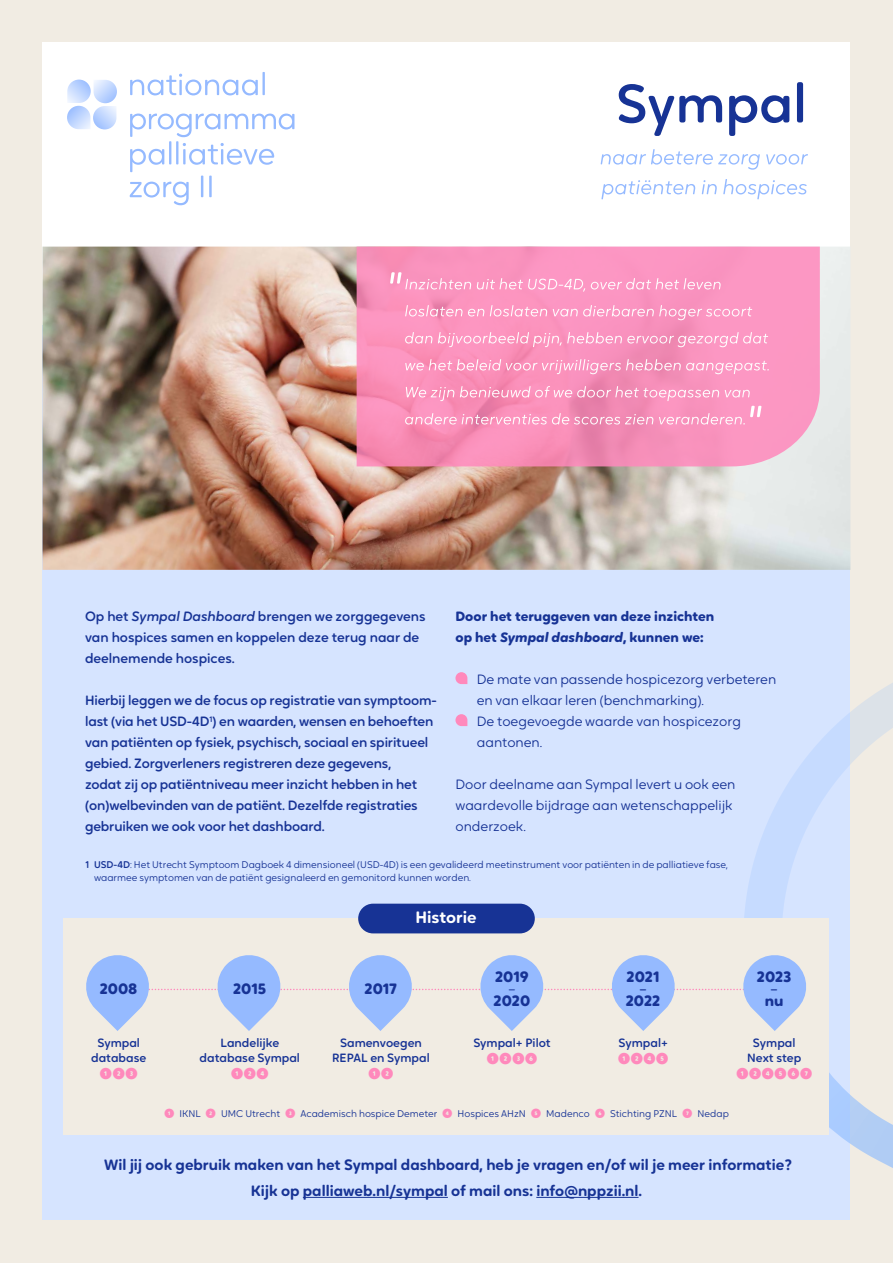
<style>
.page{position:relative;width:893px;height:1263px;background:#f1ece3}
.page>*{position:absolute;margin:0;border:0;box-sizing:border-box;transform-origin:0 0}
.t1{font:600 16.5px "Oktah Round";color:#fff}
.t2{font:600 15px/25.5px "Oktah Round";color:#173395;text-align:center}
.t3{font:700 15px "Oktah Round";color:#173395}
.t4{font:15px "Oktah Round";color:#173395}
.t5{font:15px "Oktah Round";color:#173395}
.t6{font:500 13.5px/21px "Oktah Round";letter-spacing:-.01em;color:#173395}
.t7{font:13.5px/21px "Oktah Round";color:#173395}
.t8{font:700 13.5px/21px "Oktah Round";color:#173395}
.t9{font:700 12.75px "Oktah Round";color:#ff89bc}
.t10{font:500 12px/15px "Oktah Round";color:#173395;text-align:center}
.t11{font:9.75px/13.5px "Oktah Round";color:#173395}
.s1{font-style:italic}
.s2{font-weight:500}
.s3{font-weight:700;font-size:10.5px;color:#ff89bc}
</style>
<div class="page">
<div style="left:43px;top:43px;width:807px;height:1177px;background:#fff"></div>
<div style="left:43px;top:325px;width:807px;height:895px;background:#d6e4ff"></div>
<img style="left:43px;top:247px;width:807px;height:323px">
<svg style="left:744px;top:683px;width:149px;height:485px"></svg>
<svg style="left:455px;top:672px;width:12px;height:12px"></svg>
<svg style="left:455px;top:714px;width:12px;height:12px"></svg>
<svg style="left:67px;top:80px;width:50px;height:49px"></svg>
<svg style="left:130px;top:72px;width:135px;height:23px"></svg>
<svg style="left:130px;top:114px;width:164px;height:91px"></svg>
<svg style="left:357px;top:247px;width:463px;height:219px;background:#f893bd"></svg>
<svg style="left:618px;top:82px;width:185px;height:54px"></svg>
<svg style="left:601px;top:179px;width:206px;height:20px"></svg>
<svg style="left:601px;top:149px;width:207px;height:21px"></svg>
<div style="left:64px;top:918px;width:765px;height:217px;background:#f1ece3"></div>
<div style="left:358px;top:904px;width:177px;height:29px;background:#173395;border-radius:15px"></div>
<svg style="left:86px;top:955px;width:720px;height:76px"></svg>
<hr style="left:303px;top:1197px;width:145px;height:1px;background:#173395">
<hr style="left:536px;top:1197px;width:103px;height:1px;background:#173395">
<svg style="left:405px;top:386px;width:357px;height:39px;background:#f79bc0"></svg>
<svg style="left:405px;top:359px;width:364px;height:15px;background:#f9a2c5"></svg>
<svg style="left:405px;top:332px;width:363px;height:15px;background:#faa3c7"></svg>
<svg style="left:405px;top:305px;width:347px;height:15px;background:#fba3c8"></svg>
<svg style="left:390px;top:272px;width:331px;height:20px;background:#fba1c7"></svg>
<p class="t8" style="left:455px;top:605px;width:260px">Door het teruggeven van deze inzichten op het <span class="s1">Sympal dashboard</span>, kunnen we:</p>
<p class="t7" style="left:477px;top:668px;width:301px">De mate van passende hospicezorg verbeteren en van elkaar leren (benchmarking).<br>De toegevoegde waarde van hospicezorg aantonen.</p>
<p class="t7" style="left:455px;top:773px;width:281px">Door deelname aan Sympal levert u ook een waardevolle bijdrage aan wetenschappelijk onderzoek.</p>
<p class="t6" style="left:85px;top:605px;width:342px">Op het <span class="s1">Sympal Dashboard</span> brengen we zorggegevens van hospices samen en koppelen deze terug naar de deelnemende hospices.</p>
<p class="t6" style="left:85px;top:689px;width:353px">Hierbij leggen we de focus op registratie van symptoom&shy;last (via het USD-4D<sup>1</sup>) en waarden, wensen en behoeften van patiënten op fysiek, psychisch, sociaal en spiritueel gebied. Zorgverleners registreren deze gegevens,<br>zodat zij op patiëntniveau meer inzicht hebben in het (on)welbevinden van de patiënt. Dezelfde registraties gebruiken we ook voor het dashboard.</p>
<p class="t11" style="left:94px;top:857px;width:635px;text-indent:-9px"><span class="s2">1 USD-4D</span>: Het Utrecht Symptoom Dagboek 4 dimensioneel (USD-4D) is een gevalideerd meetinstrument voor patiënten in de palliatieve fase, waarmee symptomen van de patiënt gesignaleerd en gemonitord kunnen worden.</p>
<p class="t1" style="left:415px;top:905px;width:63px">Historie</p>
<p class="t3" style="left:100px;top:977px;width:39px">2008</p>
<p class="t3" style="left:233px;top:977px;width:35px">2015</p>
<p class="t3" style="left:365px;top:977px;width:34px">2017</p>
<p class="t3" style="left:495px;top:965px;width:35px">2019</p>
<p class="t5" style="left:508px;top:978px;width:9px">–</p>
<p class="t3" style="left:494px;top:989px;width:38px">2020</p>
<p class="t3" style="left:627px;top:965px;width:35px">2021</p>
<p class="t4" style="left:639px;top:978px;width:9px">–</p>
<p class="t3" style="left:626px;top:989px;width:36px">2022</p>
<p class="t3" style="left:757px;top:965px;width:36px">2023</p>
<p class="t4" style="left:771px;top:978px;width:9px">–</p>
<p class="t3" style="left:765px;top:989px;width:20px">nu</p>
<p class="t10" style="left:91px;top:1034px;width:57px">Sympal database</p>
<p class="t9" style="left:100px;top:1064px;width:40px">❶❷❸</p>
<p class="t10" style="left:200px;top:1034px;width:102px">Landelijke database Sympal</p>
<p class="t9" style="left:231px;top:1064px;width:40px">❶❷❹</p>
<p class="t10" style="left:332px;top:1034px;width:99px">Samenvoegen<br>REPAL en Sympal</p>
<p class="t9" style="left:368px;top:1064px;width:27px">❶❷</p>
<p class="t10" style="left:473px;top:1034px;width:79px">Sympal+ Pilot</p>
<p class="t9" style="left:487px;top:1049px;width:52px">❶❷❸❻</p>
<p class="t10" style="left:618px;top:1034px;width:51px">Sympal+</p>
<p class="t9" style="left:618px;top:1049px;width:52px">❶❷❹❺</p>
<p class="t10" style="left:747px;top:1034px;width:56px">Sympal<br>Next step</p>
<p class="t9" style="left:736px;top:1064px;width:78px">❶❷❹❺❻❼</p>
<p class="t11" style="left:164px;top:1106px;width:566px"><span class="s3">❶</span> IKNL <span class="s3">❷</span> UMC Utrecht <span class="s3">❸</span> Academisch hospice Demeter <span class="s3">❹</span> Hospices AHzN <span class="s3">❺</span> Madenco <span class="s3">❻</span> Stichting PZNL <span class="s3">❼</span> Nedap</p>
<p class="t2" style="left:104px;top:1151px;width:689px">Wil jij ook gebruik maken van het Sympal dashboard, heb je vragen en/of wil je meer informatie?<br>Kijk op palliaweb.nl/sympal of mail ons: info@nppzii.nl.</p>
</div>
